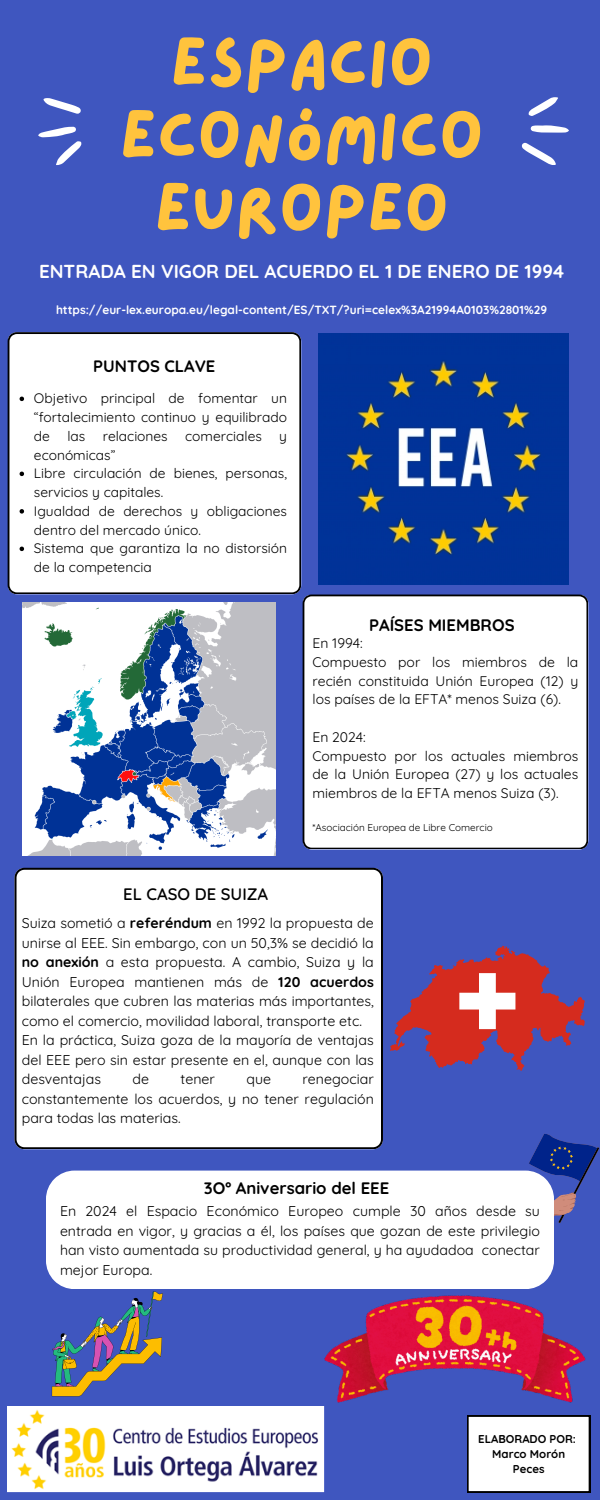
<style>
.page{position:relative;width:600px;height:1500px;background:#3f56bf}
.page>*{position:absolute;margin:0;border:0;box-sizing:border-box;transform-origin:0 0}
.t1{font:68.7px/72.8px "Lazydog";color:#ffc33d;text-align:center}
.t2{font:700 18.8px "Quicksand";color:#fff}
.t3{font:700 16.6px "Quicksand";color:#000}
.t4{font:600 16.6px "Quicksand";color:#000}
.t5{font:14.1px/19.5px "Quicksand";color:#000;text-align:justify}
.t6{font:13.9px/18.8px "Quicksand";color:#000}
.t7{font:13.7px/18.8px "Quicksand";color:#000}
.t8{font:700 11.8px "Quicksand";color:#fff}
.t9{font:700 11.4px/15.2px "Quicksand";color:#000;text-align:center}
.t10{font:9.9px "Quicksand";color:#000}
.s1{font-weight:700}
</style>
<div class="page">
<svg style="left:38px;top:98px;width:43px;height:67px"></svg>
<svg style="left:522px;top:97px;width:47px;height:68px"></svg>
<div style="left:467px;top:1415px;width:123px;height:78px;background:#fff"></div>
<div style="left:465px;top:1413px;width:127px;height:82px;border:3px solid #000"></div>
<div style="left:7px;top:332px;width:295px;height:263px;background:#fff"></div>
<div style="left:14px;top:867px;width:369px;height:283px;background:#fff"></div>
<img style="left:318px;top:334px;width:251px;height:250px">
<svg style="left:298px;top:590px;width:291px;height:260px;background:#f1f2f7"></svg>
<img style="left:8px;top:1407px;width:316px;height:85px">
<img style="left:22px;top:602px;width:254px;height:254px">
<svg style="left:390px;top:946px;width:195px;height:125px"></svg>
<img style="left:324px;top:1296px;width:261px;height:106px">
<svg style="left:529px;top:1133px;width:70px;height:90px"></svg>
<div style="left:46px;top:1171px;width:508px;height:118px;background:#fff"></div>
<svg style="left:20px;top:397px;width:4px;height:4px"></svg>
<svg style="left:20px;top:472px;width:4px;height:4px"></svg>
<svg style="left:20px;top:509px;width:4px;height:5px"></svg>
<svg style="left:20px;top:547px;width:4px;height:4px"></svg>
<svg style="left:52px;top:1291px;width:111px;height:105px"></svg>
<p class="t1" style="left:120px;top:29px;width:365px">ESPACIO<br>ECONÓMICO<br>EUROPEO</p>
<p class="t2" style="left:39px;top:259px;width:527px">ENTRADA EN VIGOR DEL ACUERDO EL 1 DE ENERO DE 1994</p>
<p class="t8" style="left:56px;top:302px;width:493px">https://eur-lex.europa.eu/legal-content/ES/TXT/?uri=celex%3A21994A0103%2801%29</p>
<p class="t3" style="left:93px;top:355px;width:124px">PUNTOS CLAVE</p>
<p class="t7" style="left:34px;top:389px;width:255px;text-align:justify">Objetivo principal de fomentar un “fortalecimiento continuo y equilibrado de</p>
<p class="t7" style="left:67px;top:426px;width:19px">las</p>
<p class="t7" style="left:103px;top:426px;width:67px">relaciones</p>
<p class="t7" style="left:185px;top:426px;width:78px">comerciales</p>
<p class="t7" style="left:279px;top:426px;width:9px">y</p>
<p class="t7" style="left:34px;top:445px;width:83px">económicas”</p>
<h1 class="t7" style="left:34px;top:464px;width:255px">Libre circulación de bienes, personas, servicios y capitales.</h1>
<h3 class="t7" style="left:34px;top:501px;width:255px">Igualdad de derechos y obligaciones dentro del mercado único.</h3>
<p class="t7" style="left:34px;top:539px;width:255px">Sistema que garantiza la no distorsión de la competencia</p>
<p class="t3" style="left:369px;top:614px;width:147px">PAÍSES MIEMBROS</p>
<p class="t6" style="left:313px;top:633px;width:267px">En 1994:<br>Compuesto por los miembros de la recién constituida Unión Europea (12) y los países de la EFTA* menos Suiza (6).</p>
<h1 class="t6" style="left:313px;top:727px;width:267px">En 2024:<br>Compuesto por los actuales miembros de la Unión Europea (27) y los actuales miembros de la EFTA menos Suiza (3).</h1>
<h3 class="t10" style="left:313px;top:821px;width:182px">*Asociación Europea de Libre Comercio</h3>
<h3 class="t4" style="left:123px;top:883px;width:147px">EL CASO DE SUIZA</h3>
<p class="t5" style="left:22px;top:913px;width:354px;text-align:left">Suiza sometió a <span class="s1">referéndum</span> en 1992 la propuesta de unirse al EEE. Sin embargo, con un 50,3% se decidió la <span class="s1">no anexión</span> a esta propuesta. A cambio, Suiza y la Unión Europea mantienen más de <span class="s1">120 acuerdos </span>bilaterales que cubren las materias más importantes, como el comercio, movilidad laboral, transporte etc.<br>En la práctica, Suiza goza de la mayoría de ventajas del EEE pero sin estar presente en el, aunque con las desventajas</p>
<p class="t5" style="left:133px;top:1069px;width:18px">de</p>
<p class="t5" style="left:181px;top:1069px;width:36px">tener</p>
<p class="t5" style="left:246px;top:1069px;width:26px">que</p>
<p class="t5" style="left:22px;top:1069px;width:354px;text-indent:281px">renegociar constantemente los acuerdos, y no tener regulación para todas las materias.</p>
<p class="t3" style="left:204px;top:1177px;width:187px">3Oº Aniversario del EEE</p>
<p class="t5" style="left:60px;top:1201px;width:481px">En 2024 el Espacio Económico Europeo cumple 30 años desde su entrada en vigor, y gracias a él, los países que gozan de este privilegio han visto aumentada su productividad general, y ha ayudadoa conectar mejor Europa.</p>
<p class="t9" style="left:478px;top:1431px;width:99px">ELABORADO POR:<br>Marco Morón<br>Peces</p>
</div>
